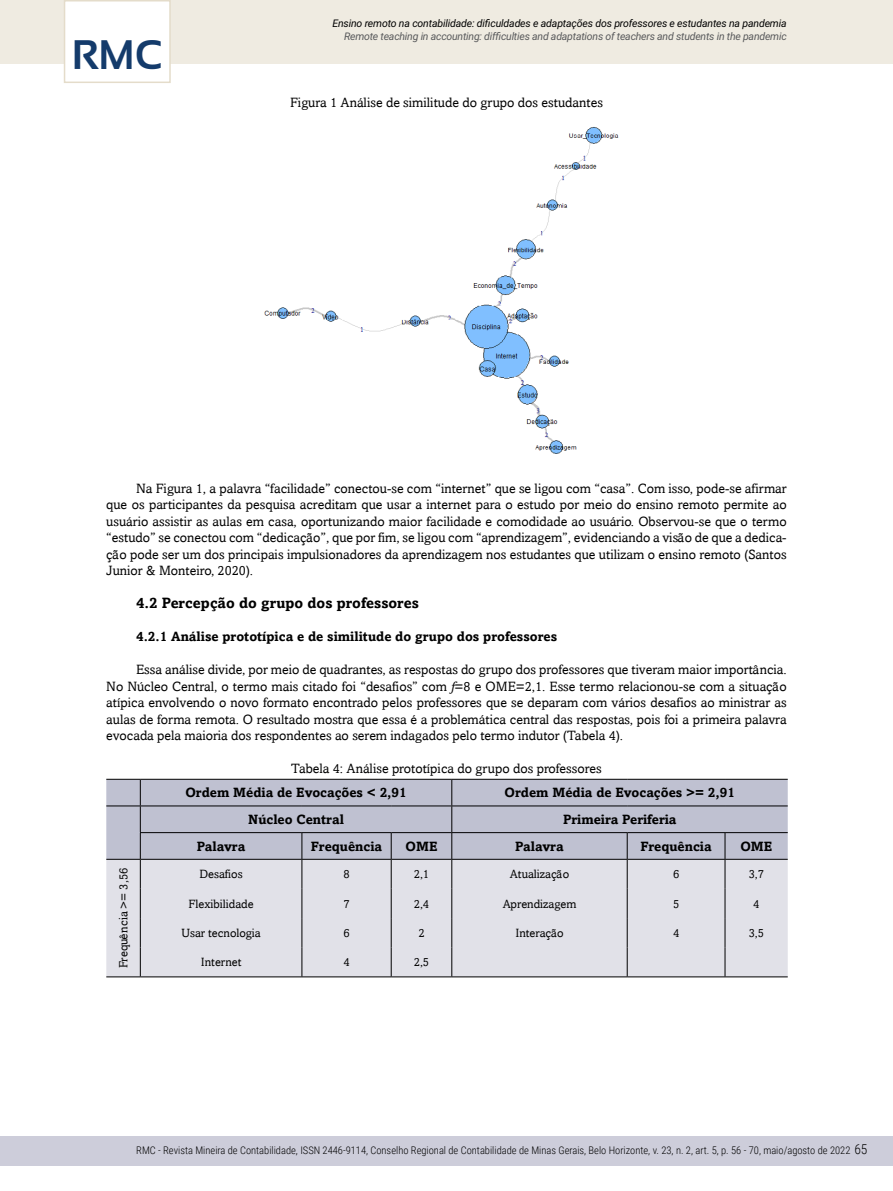
<style>
.page{position:relative;width:893px;height:1191px;background:#fff}
.page>*{position:absolute;margin:0;border:0;box-sizing:border-box;transform-origin:0 0}
.t1{font:700 41.25px "Sansation";color:#143b6b}
.t2{font:700 15px "Amasis";color:#000}
.t3{font:13.5px/16.5px "Amasis";color:#000;text-align:justify}
.t4{font:700 13.5px "Amasis";color:#000}
.t5{font:300 13.5px "Roboto Condensed";color:#000}
.t6{font:12px "Amasis";color:#000}
.t7{font:300 10.5px "Roboto Condensed";color:#000}
.t8{font:italic 10.5px "Roboto";letter-spacing:-.02em;color:#58595b}
.t9{font:italic 10.5px "Roboto";letter-spacing:-.015em;color:#000}
.s1{font-style:italic}
</style>
<div class="page">
<div style="left:0;top:1135px;width:893px;height:30px;background:#cdcdda"></div>
<div style="left:0;top:0;width:893px;height:64px;background:#efebe1"></div>
<div style="left:64px;top:0;width:107px;height:83px;background:#fff;border:2px solid #e4dcca"></div>
<img style="left:264px;top:127px;width:355px;height:327px">
<div style="left:106px;top:780px;width:682px;height:79px;background:#bfc1d1"></div>
<div style="left:106px;top:860px;width:682px;height:116px;background:#e1e1e8"></div>
<hr style="left:106px;top:805px;width:34px;height:1px;background:#000">
<svg style="left:302px;top:833px;width:1px;height:55px"></svg>
<svg style="left:391px;top:833px;width:1px;height:55px"></svg>
<svg style="left:627px;top:833px;width:1px;height:55px"></svg>
<hr style="left:302px;top:888px;width:1px;height:30px;background:#000">
<hr style="left:391px;top:888px;width:1px;height:30px;background:#000">
<hr style="left:451px;top:888px;width:1px;height:30px;background:#000">
<hr style="left:627px;top:888px;width:1px;height:30px;background:#000">
<svg style="left:302px;top:918px;width:1px;height:58px"></svg>
<svg style="left:391px;top:918px;width:1px;height:58px"></svg>
<svg style="left:451px;top:918px;width:1px;height:58px"></svg>
<svg style="left:627px;top:918px;width:1px;height:58px"></svg>
<hr style="left:725px;top:888px;width:1px;height:30px;background:#000">
<svg style="left:725px;top:918px;width:1px;height:58px"></svg>
<hr style="left:106px;top:779px;width:34px;height:1px;background:#000">
<hr style="left:140px;top:779px;width:162px;height:1px;background:#000">
<hr style="left:302px;top:779px;width:89px;height:1px;background:#000">
<hr style="left:391px;top:779px;width:61px;height:1px;background:#000">
<hr style="left:452px;top:779px;width:175px;height:1px;background:#000">
<hr style="left:627px;top:779px;width:98px;height:1px;background:#000">
<hr style="left:725px;top:779px;width:63px;height:1px;background:#000">
<hr style="left:452px;top:805px;width:175px;height:1px;background:#000">
<hr style="left:627px;top:805px;width:98px;height:1px;background:#000">
<hr style="left:725px;top:805px;width:63px;height:1px;background:#000">
<hr style="left:140px;top:805px;width:162px;height:1px;background:#000">
<hr style="left:302px;top:805px;width:89px;height:1px;background:#000">
<hr style="left:391px;top:805px;width:61px;height:1px;background:#000">
<hr style="left:140px;top:859px;width:162px;height:1px;background:#000">
<hr style="left:302px;top:859px;width:89px;height:1px;background:#000">
<hr style="left:391px;top:859px;width:61px;height:1px;background:#000">
<hr style="left:452px;top:859px;width:175px;height:1px;background:#000">
<hr style="left:627px;top:859px;width:98px;height:1px;background:#000">
<svg style="left:725px;top:833px;width:1px;height:55px"></svg>
<hr style="left:725px;top:859px;width:63px;height:1px;background:#000">
<hr style="left:140px;top:832px;width:162px;height:1px;background:#000">
<hr style="left:302px;top:832px;width:89px;height:1px;background:#000">
<hr style="left:391px;top:832px;width:61px;height:1px;background:#000">
<hr style="left:140px;top:976px;width:162px;height:1px;background:#000">
<hr style="left:302px;top:976px;width:89px;height:1px;background:#000">
<hr style="left:391px;top:976px;width:61px;height:1px;background:#000">
<svg style="left:451px;top:779px;width:1px;height:109px"></svg>
<hr style="left:452px;top:832px;width:175px;height:1px;background:#000">
<hr style="left:627px;top:832px;width:98px;height:1px;background:#000">
<hr style="left:725px;top:832px;width:63px;height:1px;background:#000">
<hr style="left:452px;top:976px;width:175px;height:1px;background:#000">
<hr style="left:627px;top:976px;width:98px;height:1px;background:#000">
<hr style="left:725px;top:976px;width:63px;height:1px;background:#000">
<hr style="left:140px;top:888px;width:1px;height:30px;background:#000">
<svg style="left:140px;top:918px;width:1px;height:58px"></svg>
<svg style="left:140px;top:779px;width:1px;height:109px"></svg>
<hr style="left:106px;top:859px;width:34px;height:1px;background:#000">
<hr style="left:106px;top:976px;width:34px;height:1px;background:#000">
<h1 class="t1" style="left:72px;top:32px;width:92px">RMC</h1>
<p class="t9" style="left:332px;top:16px;width:456px">Ensino remoto na contabilidade: dificuldades e adaptações dos professores e estudantes na pandemia</p>
<p class="t8" style="left:344px;top:29px;width:444px">Remote teaching in accounting: difficulties and adaptations of teachers and students in the pandemic</p>
<p class="t3" style="left:290px;top:94px;width:314px">Figura 1 Análise de similitude do grupo dos estudantes</p>
<p class="t3" style="left:106px;top:479px;width:682px;text-indent:30px">Na Figura 1, a palavra “facilidade” conectou-se com “internet” que se ligou com “casa”. Com isso, pode-se afirmar que os participantes da pesquisa acreditam que usar a internet para o estudo por meio do ensino remoto permite ao usuário assistir as aulas em casa, oportunizando maior facilidade e comodidade ao usuário. Observou-se que o termo “estudo” se conectou com “dedicação”, que por fim, se ligou com “aprendizagem”, evidenciando a visão de que a dedica&shy;ção pode ser um dos principais impulsionadores da aprendizagem nos estudantes que utilizam o ensino remoto (Santos Junior &amp; Monteiro, 2020).</p>
<p class="t2" style="left:136px;top:594px;width:284px">4.2 Percepção do grupo dos professores</p>
<p class="t4" style="left:136px;top:628px;width:423px">4.2.1 Análise prototípica e de similitude do grupo dos professores</p>
<p class="t3" style="left:106px;top:661px;width:682px;text-indent:30px">Essa análise divide, por meio de quadrantes, as respostas do grupo dos professores que tiveram maior importância.<br>No Núcleo Central, o termo mais citado foi “desafios” com <span class="s1">f</span>=8 e OME=2,1. Esse termo relacionou-se com a situação atípica envolvendo o novo formato encontrado pelos professores que se deparam com vários desafios ao ministrar as aulas de forma remota. O resultado mostra que essa é a problemática central das respostas, pois foi a primeira palavra evocada pela maioria dos respondentes ao serem indagados pelo termo indutor (Tabela 4).</p>
<p class="t3" style="left:291px;top:760px;width:312px">Tabela 4: Análise prototípica do grupo dos professores</p>
<p class="t4" style="left:185px;top:784px;width:223px">Ordem Média de Evocações &lt; 2,91</p>
<p class="t4" style="left:505px;top:784px;width:232px">Ordem Média de Evocações &gt;= 2,91</p>
<p class="t4" style="left:248px;top:811px;width:97px">Núcleo Central</p>
<p class="t4" style="left:563px;top:811px;width:115px">Primeira Periferia</p>
<p class="t4" style="left:197px;top:838px;width:50px">Palavra</p>
<p class="t4" style="left:311px;top:838px;width:73px">Frequência</p>
<p class="t4" style="left:406px;top:838px;width:33px">OME</p>
<p class="t4" style="left:515px;top:838px;width:50px">Palavra</p>
<p class="t4" style="left:640px;top:838px;width:73px">Frequência</p>
<p class="t4" style="left:740px;top:838px;width:33px">OME</p>
<p class="t6" style="left:117px;top:968px;width:102px;rotate:-90deg">Frequência &gt;= 3,56</p>
<p class="t6" style="left:199px;top:867px;width:45px">Desafios</p>
<p class="t6" style="left:343px;top:867px;width:8px">8</p>
<p class="t6" style="left:414px;top:867px;width:17px">2,1</p>
<p class="t6" style="left:510px;top:867px;width:61px">Atualização</p>
<p class="t6" style="left:673px;top:867px;width:8px">6</p>
<p class="t6" style="left:749px;top:867px;width:17px">3,7</p>
<p class="t6" style="left:189px;top:896px;width:67px">Flexibilidade</p>
<p class="t6" style="left:343px;top:896px;width:8px">7</p>
<p class="t6" style="left:414px;top:896px;width:17px">2,4</p>
<p class="t6" style="left:503px;top:896px;width:75px">Aprendizagem</p>
<p class="t6" style="left:673px;top:896px;width:8px">5</p>
<p class="t6" style="left:753px;top:896px;width:8px">4</p>
<p class="t6" style="left:181px;top:926px;width:81px">Usar tecnologia</p>
<p class="t6" style="left:343px;top:926px;width:8px">6</p>
<p class="t6" style="left:418px;top:926px;width:8px">2</p>
<p class="t6" style="left:515px;top:926px;width:50px">Interação</p>
<p class="t6" style="left:673px;top:926px;width:8px">4</p>
<p class="t6" style="left:749px;top:926px;width:17px">3,5</p>
<p class="t6" style="left:201px;top:955px;width:42px">Internet</p>
<p class="t6" style="left:343px;top:955px;width:8px">4</p>
<p class="t6" style="left:414px;top:955px;width:17px">2,5</p>
<p class="t5" style="left:854px;top:1140px;width:15px">65</p>
<p class="t7" style="left:136px;top:1143px;width:716px">RMC - Revista Mineira de Contabilidade, ISSN 2446-9114, Conselho Regional de Contabilidade de Minas Gerais, Belo Horizonte, v. 23, n. 2, art. 5, p. 56 - 70, maio/agosto de 2022</p>
</div>
